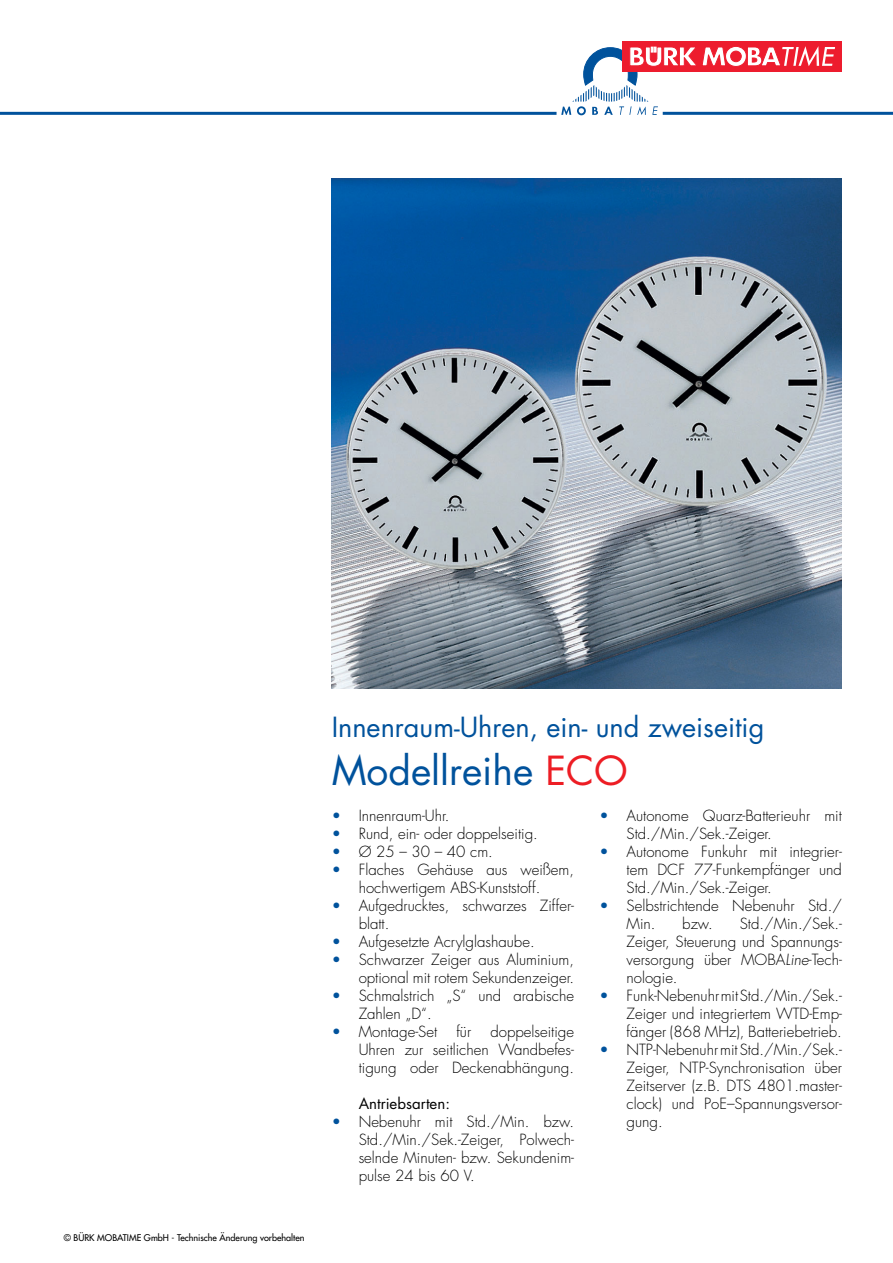
<style>
.page{position:relative;width:893px;height:1263px;background:#fff}
.page>*{position:absolute;margin:0;border:0;box-sizing:border-box;transform-origin:0 0}
.t1{font:39px "Futura Std";color:#00529c}
.t2{font:27px "Futura Std";color:#00529c}
.t3{font:300 15px/18px "Futura Std";color:#000;text-align:justify}
.t4{font:15px "Futura Std";color:#000}
.t5{font:9px "Futura LT";color:#000}
.s1{color:#ed1d24}
.s2{color:#00529c}
</style>
<div class="page">
<div style="left:622px;top:41px;width:220px;height:31px;background:#ed1c2e"></div>
<svg style="left:561px;top:46px;width:274px;height:69px"></svg>
<hr style="left:663px;top:112px;width:230px;height:3px;background:#00529c">
<hr style="left:0;top:112px;width:556px;height:3px;background:#00529c">
<img style="left:332px;top:179px;width:510px;height:510px">
<p class="t5" style="left:64px;top:1232px;width:242px">© BÜRK MOBATIME GmbH - Technische Änderung vorbehalten</p>
<h2 class="t2" style="left:332px;top:709px;width:434px">Innenraum-Uhren, ein- und zweiseitig</h2>
<h1 class="t1" style="left:332px;top:746px;width:298px">Modellreihe <span class="s1">ECO</span></h1>
<p class="t3" style="left:332px;top:806px;width:119px"><span class="s2">•</span> Innenraum-Uhr.</p>
<p class="t3" style="left:332px;top:824px;width:208px"><span class="s2">•</span> Rund, ein- oder doppelseitig.</p>
<p class="t3" style="left:332px;top:842px;width:163px"><span class="s2">•</span> Ø 25 – 30 – 40 cm.</p>
<p class="t3" style="left:332px;top:860px;width:244px;text-align:center"><span class="s2">•</span> Flaches Gehäuse aus weißem, hochwertigem ABS-Kunststoff.</p>
<p class="t3" style="left:359px;top:896px;width:217px;text-indent:-27px"><span class="s2">•</span> Aufgedrucktes, schwarzes Ziffer&shy;blatt.</p>
<p class="t3" style="left:332px;top:932px;width:204px"><span class="s2">•</span> Aufgesetzte Acrylglashaube.</p>
<p class="t3" style="left:332px;top:950px;width:244px;text-align:right"><span class="s2">•</span> Schwarzer Zeiger aus Aluminium, optional mit rotem Sekundenzeiger.</p>
<p class="t3" style="left:359px;top:986px;width:217px;text-indent:-27px"><span class="s2">•</span> Schmalstrich „S“ und arabische<br>Zahlen „D“.</p>
<p class="t3" style="left:332px;top:1022px;width:107px"><span class="s2">•</span> Montage-Set</p>
<p class="t3" style="left:456px;top:1022px;width:16px">für</p>
<p class="t3" style="left:359px;top:1022px;width:217px;text-indent:132px">doppelseitige Uhren zur seitlichen Wandbefes&shy;tigung oder Deckenabhängung.</p>
<p class="t4" style="left:359px;top:1093px;width:93px">Antriebsarten:</p>
<p class="t3" style="left:359px;top:1112px;width:217px;text-indent:-27px"><span class="s2">•</span> Nebenuhr mit Std./Min. bzw.<br>Std./Min./Sek.-Zeiger, Polwech&shy;selnde Minuten- bzw. Sekundenim&shy;pulse 24 bis 60 V.</p>
<p class="t3" style="left:627px;top:806px;width:217px;text-indent:-27px"><span class="s2">•</span> Autonome Quarz-Batterieuhr mit<br>Std./Min./Sek.-Zeiger.</p>
<p class="t3" style="left:627px;top:842px;width:217px;text-indent:-27px"><span class="s2">•</span> Autonome Funkuhr mit integrier&shy;tem DCF 77-Funkempfänger und Std./Min./Sek.-Zeiger.</p>
<p class="t3" style="left:627px;top:896px;width:217px;text-indent:-27px"><span class="s2">•</span> Selbstrichtende Nebenuhr Std./<br>Min.</p>
<p class="t3" style="left:627px;top:914px;width:217px;text-indent:113px">Std./Min./Sek.- Zeiger, Steuerung und Spannungs&shy;versorgung über MOBALine-Tech&shy;nologie.</p>
<p class="t3" style="left:627px;top:986px;width:217px;text-indent:-27px"><span class="s2">•</span> Funk-Nebenuhr mit Std./Min./Sek.- Zeiger und integriertem WTD-Emp&shy;fänger (868 MHz), Batteriebetrieb.</p>
<p class="t3" style="left:627px;top:1040px;width:217px;text-indent:-27px"><span class="s2">•</span> NTP-Nebenuhr mit Std./Min./Sek.- Zeiger, NTP-Synchronisation über Zeitserver (z.B. DTS 4801.master&shy;clock) und PoE–Spannungsversor&shy;gung.</p>
<p class="t3" style="left:682px;top:914px;width:32px">bzw.</p>
</div>
